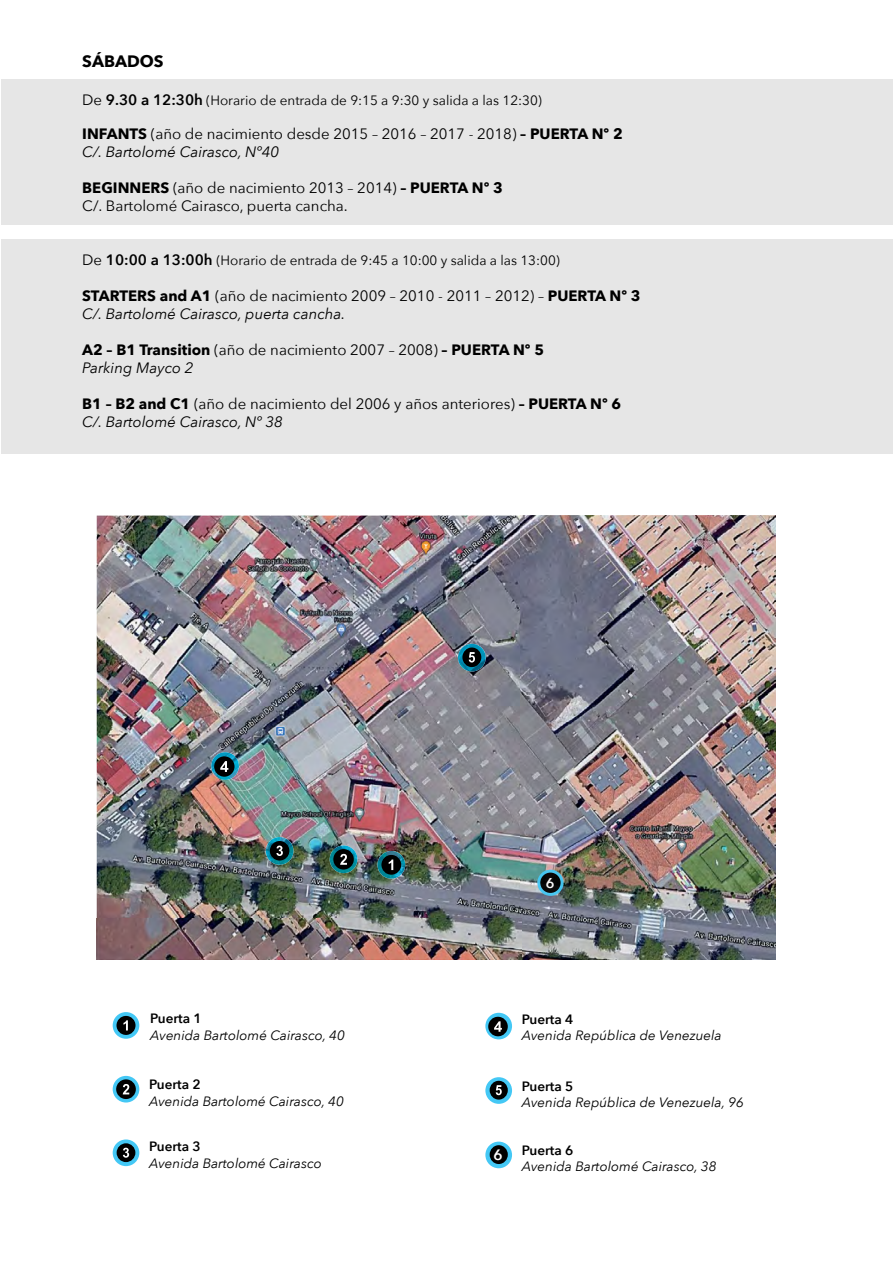
<style>
.page{position:relative;width:893px;height:1263px;background:#fff}
.page>*{position:absolute;margin:0;border:0;box-sizing:border-box;transform-origin:0 0}
.t1{font:700 16.5px "Avenir Next";color:#000}
.t2{font:15px/18px "Avenir Next";color:#000}
.t3{font:600 15px "Avenir Next";color:#fff}
.t4{font:600 14.25px "Avenir Next";color:#fff}
.t5{font:italic 13.5px "Avenir Next";color:#000}
.t6{font:13.5px "Avenir Next";color:#000}
.t7{font:600 13.5px "Avenir Next";color:#000}
.s1{font-size:15px}
.s2{font-weight:600;font-size:15px}
.s3{font-weight:700}
.s4{font-style:italic}
</style>
<div class="page">
<div style="left:1px;top:239px;width:891px;height:215px;background:#e6e6e6"></div>
<div style="left:1px;top:79px;width:891px;height:146px;background:#e6e6e6"></div>
<div style="left:113px;top:1012px;width:26px;height:27px;background:#44c8f5;border-radius:50%"></div>
<div style="left:116px;top:1016px;width:20px;height:19px;background:#000;border-radius:50%"></div>
<svg style="left:123px;top:1020px;width:5px;height:10px"></svg>
<div style="left:113px;top:1076px;width:26px;height:26px;background:#44c8f5;border-radius:50%"></div>
<svg style="left:116px;top:1079px;width:20px;height:20px"></svg>
<svg style="left:123px;top:1084px;width:6px;height:10px"></svg>
<svg style="left:113px;top:1139px;width:26px;height:27px"></svg>
<div style="left:117px;top:1143px;width:18px;height:19px;background:#000;border-radius:50%"></div>
<svg style="left:123px;top:1148px;width:6px;height:10px"></svg>
<svg style="left:485px;top:1013px;width:27px;height:26px"></svg>
<div style="left:488px;top:1017px;width:20px;height:19px;background:#000;border-radius:50%"></div>
<svg style="left:494px;top:1021px;width:8px;height:11px"></svg>
<svg style="left:485px;top:1077px;width:27px;height:27px"></svg>
<div style="left:490px;top:1081px;width:18px;height:18px;background:#000;border-radius:50%"></div>
<svg style="left:496px;top:1085px;width:6px;height:10px"></svg>
<svg style="left:485px;top:1141px;width:27px;height:27px"></svg>
<div style="left:490px;top:1145px;width:18px;height:19px;background:#000;border-radius:50%"></div>
<img style="left:97px;top:515px;width:679px;height:444px">
<img style="left:211px;top:752px;width:28px;height:28px;border-radius:14px">
<img style="left:458px;top:644px;width:28px;height:27px;border-radius:14px">
<img style="left:266px;top:837px;width:27px;height:28px;border-radius:14px">
<img style="left:330px;top:845px;width:27px;height:28px;border-radius:14px">
<img style="left:377px;top:851px;width:28px;height:28px;border-radius:14px">
<div style="left:333px;top:849px;width:21px;height:20px;background:#000;border-radius:50%"></div>
<svg style="left:340px;top:854px;width:7px;height:11px"></svg>
<div style="left:270px;top:841px;width:19px;height:19px;background:#000;border-radius:50%"></div>
<svg style="left:276px;top:845px;width:7px;height:11px"></svg>
<div style="left:214px;top:756px;width:20px;height:21px;background:#000;border-radius:50%"></div>
<svg style="left:220px;top:761px;width:8px;height:11px"></svg>
<div style="left:381px;top:855px;width:20px;height:20px;background:#000;border-radius:50%"></div>
<svg style="left:389px;top:859px;width:4px;height:11px"></svg>
<div style="left:462px;top:647px;width:19px;height:20px;background:#000;border-radius:50%"></div>
<svg style="left:469px;top:652px;width:6px;height:10px"></svg>
<svg style="left:537px;top:870px;width:27px;height:26px"></svg>
<div style="left:540px;top:873px;width:21px;height:20px;background:#090808;border-radius:50%"></div>
<p class="t1" style="left:82px;top:47px;width:83px">SÁBADOS</p>
<p class="t6" style="left:82px;top:89px;width:461px"><span class="s1">De</span> <span class="s2">9.30 a 12:30h</span> (Horario de entrada de 9:15 a 9:30 y salida a las 12:30)</p>
<p class="t2" style="left:82px;top:124px;width:542px"><span class="s3">INFANTS</span> (año de nacimiento desde 2015 – 2016 – 2017 - 2018) <span class="s3">– PUERTA Nº 2<br></span><span class="s4">C/. Bartolomé Cairasco, Nº40</span></p>
<p class="t2" style="left:82px;top:178px;width:422px"><span class="s3">BEGINNERS</span> (año de nacimiento 2013 – 2014) <span class="s3">– PUERTA Nº 3<br></span>C/. Bartolomé Cairasco, puerta cancha.</p>
<p class="t6" style="left:82px;top:249px;width:479px"><span class="s1">De</span> <span class="s2">10:00 a 13:00h</span> (Horario de entrada de 9:45 a 10:00 y salida a las 13:00)</p>
<p class="t2" style="left:82px;top:286px;width:560px"><span class="s3">STARTERS and A1</span> (año de nacimiento 2009 – 2010 - 2011 – 2012) – <span class="s3">PUERTA Nº 3<br></span><span class="s4">C/. Bartolomé Cairasco, puerta cancha.</span></p>
<p class="t2" style="left:82px;top:340px;width:463px"><span class="s3">A2 – B1 Transition</span> (año de nacimiento 2007 – 2008) <span class="s3">– PUERTA Nº 5<br></span><span class="s4">Parking Mayco 2</span></p>
<p class="t2" style="left:82px;top:394px;width:540px"><span class="s3">B1 – B2 and C1</span> (año de nacimiento del 2006 y años anteriores) <span class="s3">– PUERTA Nº 6<br></span><span class="s4">C/. Bartolomé Cairasco, Nº 38</span></p>
<p class="t7" style="left:150px;top:1007px;width:53px">Puerta 1</p>
<p class="t5" style="left:150px;top:1023px;width:196px">Avenida Bartolomé Cairasco, 40</p>
<p class="t7" style="left:149px;top:1073px;width:53px">Puerta 2</p>
<p class="t5" style="left:149px;top:1089px;width:196px">Avenida Bartolomé Cairasco, 40</p>
<p class="t7" style="left:149px;top:1135px;width:53px">Puerta 3</p>
<p class="t5" style="left:149px;top:1151px;width:174px">Avenida Bartolomé Cairasco</p>
<p class="t4" style="left:546px;top:870px;width:10px">6</p>
<p class="t3" style="left:494px;top:1141px;width:11px">6</p>
<p class="t7" style="left:522px;top:1007px;width:53px">Puerta 4</p>
<p class="t5" style="left:522px;top:1024px;width:201px">Avenida República de Venezuela</p>
<p class="t7" style="left:522px;top:1074px;width:53px">Puerta 5</p>
<p class="t5" style="left:522px;top:1091px;width:224px">Avenida República de Venezuela, 96</p>
<p class="t7" style="left:522px;top:1139px;width:53px">Puerta 6</p>
<p class="t5" style="left:522px;top:1155px;width:196px">Avenida Bartolomé Cairasco, 38</p>
</div>
